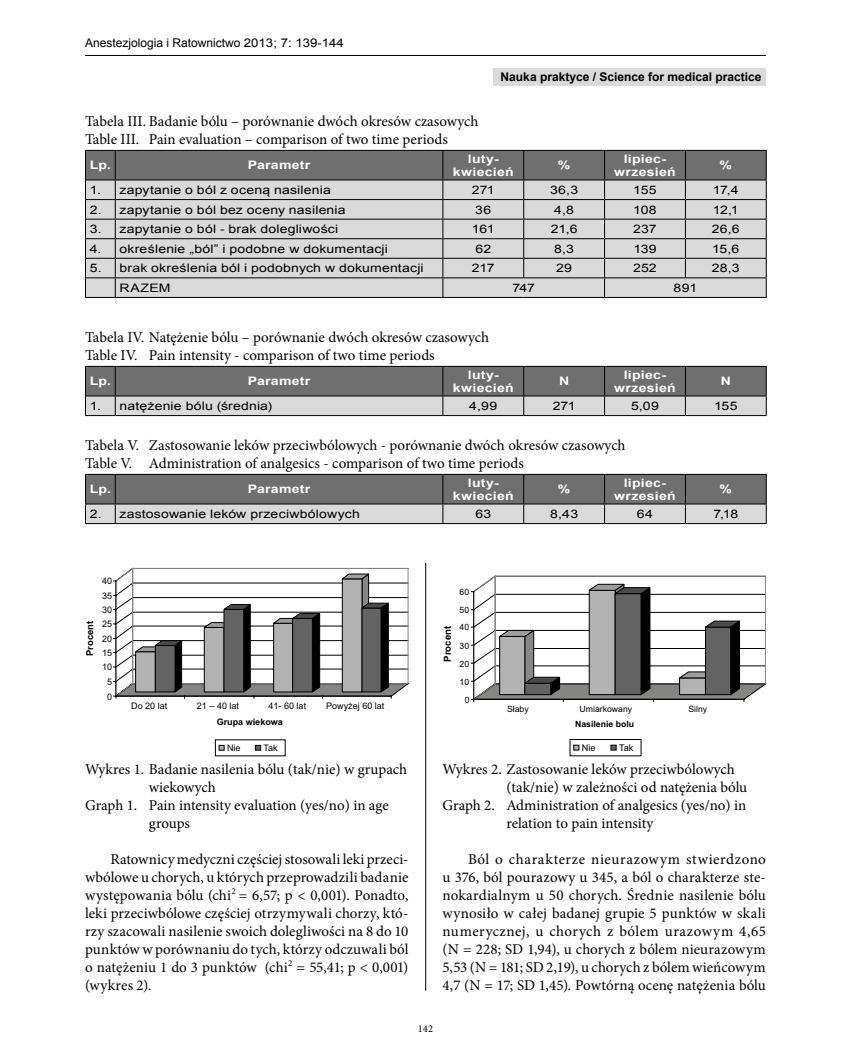
<style>
.page{position:relative;width:851px;height:1063px;background:#fff}
.page>*{position:absolute;margin:0;border:0;box-sizing:border-box;transform-origin:0 0}
.t1{font:15px/18px "Minion Pro";color:#000}
.t2{font:12px "Arial";color:#000}
.t3{font:700 12px "Arial";color:#000}
.t4{font:11.7px "Arial";letter-spacing:.015em;color:#000;scale:1.2 1}
.t5{font:700 11.7px/12.6px "Arial";letter-spacing:.02em;color:#fff;text-align:center;scale:1.2 1}
.t6{font:10.5px "Minion Pro";color:#000}
.t7{font:700 9.6px "Arial";color:#000}
.t8{font:700 9.45px "Arial";color:#000}
.t9{font:9.15px "Arial";color:#000}
.t10{font:9px "Arial";color:#000}
.t11{font:700 9px "Arial";color:#000}
.t12{font:8.7px "Arial";color:#000}
.t13{font:700 8.7px "Arial";color:#000}
</style>
<div class="page">
<hr style="left:425px;top:111px;width:1px;height:880px;background:#000">
<hr style="left:85px;top:55px;width:680px;height:1px;background:#000">
<div style="left:493px;top:68px;width:272px;height:17px;background:#dadada"></div>
<svg style="left:114px;top:568px;width:294px;height:130px"></svg>
<svg style="left:219px;top:745px;width:5px;height:6px"></svg>
<svg style="left:255px;top:745px;width:6px;height:6px"></svg>
<svg style="left:471px;top:576px;width:294px;height:125px"></svg>
<div style="left:569px;top:739px;width:72px;height:17px;border:1px solid #000"></div>
<svg style="left:573px;top:745px;width:6px;height:5px"></svg>
<svg style="left:610px;top:745px;width:6px;height:5px"></svg>
<div style="left:85px;top:111px;width:680px;height:452px;background:#fff"></div>
<svg style="left:85px;top:150px;width:681px;height:147px;background:#b9b9b9"></svg>
<hr style="left:85px;top:297px;width:30px;height:1px;background:#000">
<hr style="left:115px;top:297px;width:328px;height:1px;background:#000">
<hr style="left:443px;top:297px;width:80px;height:1px;background:#000">
<hr style="left:523px;top:297px;width:81px;height:1px;background:#000">
<hr style="left:604px;top:297px;width:81px;height:1px;background:#000">
<hr style="left:685px;top:297px;width:81px;height:1px;background:#000">
<svg style="left:85px;top:366px;width:681px;height:49px;background:#929191"></svg>
<hr style="left:85px;top:415px;width:30px;height:1px;background:#000">
<hr style="left:115px;top:415px;width:328px;height:1px;background:#000">
<hr style="left:443px;top:415px;width:80px;height:1px;background:#000">
<hr style="left:523px;top:415px;width:81px;height:1px;background:#000">
<hr style="left:604px;top:415px;width:81px;height:1px;background:#000">
<hr style="left:685px;top:415px;width:81px;height:1px;background:#000">
<svg style="left:85px;top:474px;width:681px;height:49px;background:#929191"></svg>
<hr style="left:85px;top:523px;width:30px;height:1px;background:#000">
<hr style="left:115px;top:523px;width:328px;height:1px;background:#000">
<hr style="left:443px;top:523px;width:80px;height:1px;background:#000">
<hr style="left:523px;top:523px;width:81px;height:1px;background:#000">
<hr style="left:604px;top:523px;width:81px;height:1px;background:#000">
<hr style="left:685px;top:523px;width:81px;height:1px;background:#000">
<p class="t2" style="left:85px;top:35px;width:260px">Anestezjologia i Ratownictwo 2013; 7: 139-144</p>
<p class="t3" style="left:500px;top:69px;width:262px">Nauka praktyce / Science for medical practice</p>
<p class="t1" style="left:85px;top:112px;width:395px">Tabela III. Badanie bólu – porównanie dwóch okresów czasowych<br>Table III. Pain evaluation – comparison of two time periods</p>
<p class="t5" style="left:90px;top:159px;width:19px">Lp.</p>
<p class="t5" style="left:248px;top:159px;width:54px">Parametr</p>
<p class="t5" style="left:453px;top:153px;width:52px">luty&shy;kwiecień</p>
<p class="t5" style="left:558px;top:159px;width:12px">%</p>
<p class="t5" style="left:614px;top:153px;width:53px">lipiec&shy;wrzesień</p>
<p class="t5" style="left:719px;top:159px;width:12px">%</p>
<p class="t4" style="left:90px;top:182px;width:202px">1. zapytanie o ból z oceną nasilenia</p>
<p class="t4" style="left:472px;top:182px;width:21px">271</p>
<p class="t4" style="left:550px;top:182px;width:25px">36,3</p>
<p class="t4" style="left:633px;top:182px;width:21px">155</p>
<p class="t4" style="left:713px;top:182px;width:23px">17,4</p>
<p class="t4" style="left:90px;top:202px;width:215px">2. zapytanie o ból bez oceny nasilenia</p>
<p class="t4" style="left:475px;top:202px;width:15px">36</p>
<p class="t4" style="left:554px;top:202px;width:18px">4,8</p>
<p class="t4" style="left:633px;top:202px;width:21px">108</p>
<p class="t4" style="left:712px;top:202px;width:23px">12,1</p>
<p class="t4" style="left:90px;top:221px;width:209px">3. zapytanie o ból - brak dolegliwości</p>
<p class="t4" style="left:471px;top:221px;width:21px">161</p>
<p class="t4" style="left:550px;top:221px;width:24px">21,6</p>
<p class="t4" style="left:633px;top:221px;width:21px">237</p>
<p class="t4" style="left:711px;top:221px;width:25px">26,6</p>
<p class="t4" style="left:90px;top:241px;width:250px">4. określenie „ból” i podobne w dokumentacji</p>
<p class="t4" style="left:475px;top:241px;width:15px">62</p>
<p class="t4" style="left:554px;top:241px;width:18px">8,3</p>
<p class="t4" style="left:633px;top:241px;width:21px">139</p>
<p class="t4" style="left:712px;top:241px;width:24px">15,6</p>
<p class="t4" style="left:90px;top:261px;width:280px">5. brak określenia ból i podobnych w dokumentacji</p>
<p class="t4" style="left:472px;top:261px;width:20px">217</p>
<p class="t4" style="left:556px;top:261px;width:15px">29</p>
<p class="t4" style="left:633px;top:261px;width:21px">252</p>
<p class="t4" style="left:711px;top:261px;width:25px">28,3</p>
<p class="t4" style="left:119px;top:280px;width:44px">RAZEM</p>
<p class="t4" style="left:512px;top:280px;width:20px">747</p>
<p class="t4" style="left:673px;top:280px;width:21px">891</p>
<p class="t1" style="left:85px;top:328px;width:405px">Tabela IV. Natężenie bólu – porównanie dwóch okresów czasowych<br>Table IV. Pain intensity - comparison of two time periods</p>
<p class="t5" style="left:90px;top:375px;width:19px">Lp.</p>
<p class="t5" style="left:248px;top:375px;width:54px">Parametr</p>
<p class="t5" style="left:453px;top:369px;width:52px">luty&shy;kwiecień</p>
<p class="t5" style="left:559px;top:375px;width:10px">N</p>
<p class="t5" style="left:614px;top:369px;width:53px">lipiec&shy;wrzesień</p>
<p class="t5" style="left:720px;top:375px;width:10px">N</p>
<p class="t4" style="left:90px;top:398px;width:154px">1. natężenie bólu (średnia)</p>
<p class="t4" style="left:469px;top:398px;width:25px">4,99</p>
<p class="t4" style="left:552px;top:398px;width:21px">271</p>
<p class="t4" style="left:631px;top:398px;width:25px">5,09</p>
<p class="t4" style="left:714px;top:398px;width:21px">155</p>
<p class="t1" style="left:85px;top:436px;width:542px">Tabela V. Zastosowanie leków przeciwbólowych - porównanie dwóch okresów czasowych<br>Table V. Administration of analgesics - comparison of two time periods</p>
<p class="t5" style="left:90px;top:483px;width:19px">Lp.</p>
<p class="t5" style="left:248px;top:483px;width:54px">Parametr</p>
<p class="t5" style="left:453px;top:477px;width:52px">luty&shy;kwiecień</p>
<p class="t5" style="left:558px;top:483px;width:12px">%</p>
<p class="t5" style="left:614px;top:477px;width:53px">lipiec&shy;wrzesień</p>
<p class="t5" style="left:719px;top:483px;width:12px">%</p>
<p class="t4" style="left:90px;top:506px;width:226px">2. zastosowanie leków przeciwbólowych</p>
<p class="t4" style="left:475px;top:506px;width:15px">63</p>
<p class="t4" style="left:550px;top:506px;width:25px">8,43</p>
<p class="t4" style="left:637px;top:506px;width:15px">64</p>
<p class="t4" style="left:713px;top:506px;width:22px">7,18</p>
<p class="t10" style="left:102px;top:575px;width:12px">40</p>
<p class="t10" style="left:102px;top:590px;width:12px">35</p>
<p class="t12" style="left:459px;top:586px;width:11px">60</p>
<p class="t10" style="left:102px;top:604px;width:12px">30</p>
<p class="t12" style="left:459px;top:604px;width:11px">50</p>
<p class="t8" style="left:84px;top:656px;width:37px;rotate:-90deg">Procent</p>
<p class="t10" style="left:102px;top:618px;width:12px">25</p>
<p class="t10" style="left:102px;top:633px;width:12px">20</p>
<p class="t10" style="left:102px;top:647px;width:12px">15</p>
<p class="t10" style="left:102px;top:661px;width:12px">10</p>
<p class="t7" style="left:441px;top:662px;width:37px;rotate:-90deg">Procent</p>
<p class="t12" style="left:459px;top:622px;width:11px">40</p>
<p class="t12" style="left:459px;top:640px;width:11px">30</p>
<p class="t12" style="left:459px;top:658px;width:11px">20</p>
<p class="t10" style="left:107px;top:676px;width:7px">5</p>
<p class="t12" style="left:459px;top:676px;width:11px">10</p>
<p class="t10" style="left:107px;top:691px;width:7px">0</p>
<p class="t10" style="left:131px;top:700px;width:38px">Do 20 lat</p>
<p class="t10" style="left:197px;top:700px;width:44px">21 – 40 lat</p>
<p class="t10" style="left:268px;top:700px;width:39px">41- 60 lat</p>
<p class="t10" style="left:326px;top:700px;width:60px">Powyżej 60 lat</p>
<p class="t11" style="left:217px;top:716px;width:68px">Grupa wiekowa</p>
<p class="t10" style="left:227px;top:742px;width:15px">Nie</p>
<p class="t10" style="left:263px;top:742px;width:16px">Tak</p>
<p class="t1" style="left:85px;top:760px;width:323px">Wykres 1. Badanie nasilenia bólu (tak/nie) w grupach</p>
<p class="t1" style="left:149px;top:778px;width:68px">wiekowych</p>
<p class="t1" style="left:85px;top:796px;width:305px">Graph 1. Pain intensity evaluation (yes/no) in age</p>
<p class="t1" style="left:149px;top:814px;width:43px">groups</p>
<p class="t1" style="left:85px;top:850px;width:325px;text-align:justify;text-indent:26px">Ratownicy medyczni częściej stosowali leki przeci&shy;wbólowe u chorych, u których przeprowadzili badanie występowania bólu (chi<sup>2</sup> = 6,57; p &lt; 0,001). Ponadto, leki przeciwbólowe częściej otrzymywali chorzy, któ&shy;rzy szacowali nasilenie swoich dolegliwości na 8 do 10 punktów w porównaniu do tych, którzy odczuwali ból o natężeniu 1 do 3 punktów (chi<sup>2</sup> = 55,41; p &lt; 0,001) (wykres 2).</p>
<p class="t12" style="left:465px;top:694px;width:6px">0</p>
<p class="t12" style="left:507px;top:703px;width:23px">Słaby</p>
<p class="t12" style="left:579px;top:703px;width:54px">Umiarkowany</p>
<p class="t12" style="left:688px;top:703px;width:20px">Silny</p>
<p class="t13" style="left:575px;top:719px;width:60px">Nasilenie bolu</p>
<p class="t9" style="left:582px;top:742px;width:15px">Nie</p>
<p class="t9" style="left:619px;top:742px;width:16px">Tak</p>
<p class="t1" style="left:442px;top:760px;width:294px">Wykres 2. Zastosowanie leków przeciwbólowych</p>
<p class="t1" style="left:506px;top:778px;width:242px">(tak/nie) w zależności od natężenia bólu</p>
<p class="t1" style="left:442px;top:796px;width:305px">Graph 2. Administration of analgesics (yes/no) in</p>
<p class="t1" style="left:506px;top:814px;width:148px">relation to pain intensity</p>
<p class="t1" style="left:442px;top:850px;width:325px;text-align:justify;text-indent:26px">Ból o charakterze nieurazowym stwierdzono u 376, ból pourazowy u 345, a ból o charakterze ste&shy;nokardialnym u 50 chorych. Średnie nasilenie bólu wynosiło w całej badanej grupie 5 punktów w skali numerycznej, u chorych z bólem urazowym 4,65 (N = 228; SD 1,94), u chorych z bólem nieurazowym 5,53 (N = 181; SD 2,19), u chorych z bólem wieńcowym 4,7 (N = 17; SD 1,45). Powtórną ocenę natężenia bólu</p>
<p class="t6" style="left:418px;top:1022px;width:17px">142</p>
</div>
